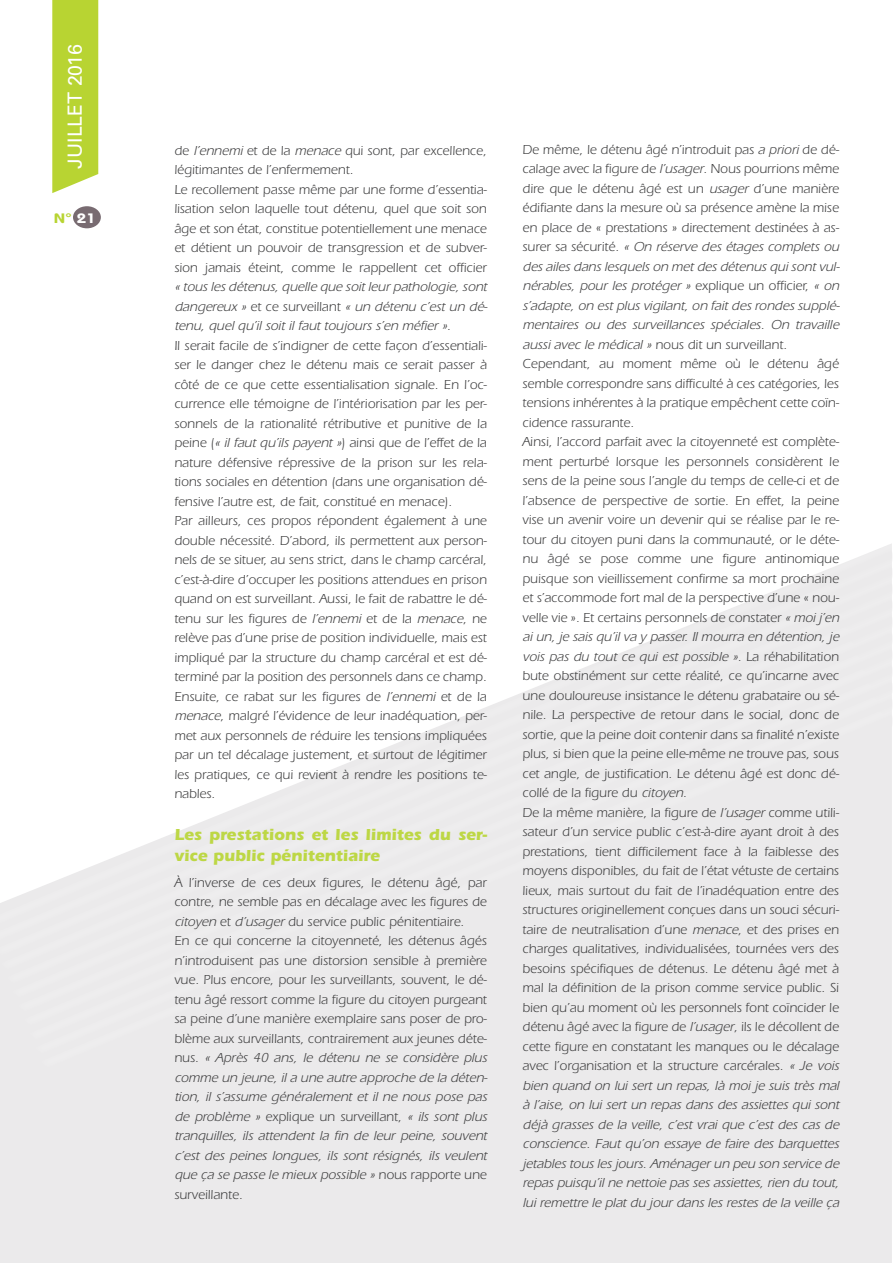
<style>
.page{position:relative;width:893px;height:1263px;background:#fff}
.page>*{position:absolute;margin:0;border:0;box-sizing:border-box;transform-origin:0 0}
.t1{font:19.5px "Univers";color:#fff}
.t2{font:700 16.5px/21px "Itc Eras";color:#bdd745}
.t3{font:600 13.65px "Bauhaus";color:#b8d432;scale:1.26 1}
.t4{font:13.5px/19.5px "Itc Eras";color:#3e3e3f}
.s1{color:#fff}
.s2{font-style:italic}
</style>
<div class="page">
<div style="left:0;top:970px;width:892px;height:293px;background:#ebeaeb"></div>
<svg style="left:23px;top:596px;width:799px;height:430px"></svg>
<svg style="left:29px;top:610px;width:793px;height:430px"></svg>
<svg style="left:34px;top:624px;width:788px;height:430px"></svg>
<svg style="left:40px;top:638px;width:852px;height:430px;fill:#ebeaeb"></svg>
<svg style="left:822px;top:544px;width:70px;height:184px"></svg>
<svg style="left:52px;top:0;width:46px;height:193px"></svg>
<div style="left:73px;top:206px;width:28px;height:22px;background:#786b71;border-radius:50%"></div>
<p class="t1" style="left:63px;top:169px;width:126px;rotate:-90deg">JUILLET 2016</p>
<p class="t3" style="left:54px;top:210px;width:35px">N° <span class="s1">21</span></p>
<p class="t4" style="left:174px;top:141px;width:314px">de <span class="s2">l’ennemi</span> et de la <span class="s2">menace</span> qui sont, par excellence, légitimantes de l’enfermement.</p>
<p class="t4" style="left:174px;top:180px;width:317px">Le recollement passe même par une forme d’essentia&shy;lisation selon laquelle tout détenu, quel que soit son âge et son état, constitue potentiellement une menace et détient un pouvoir de transgression et de subver&shy;sion jamais éteint, comme le rappellent cet officier <span class="s2">« tous les détenus,quelle que soitleurpathologie,sont dangereux »</span> e t c e s u rve i l l a n t <span class="s2">« un détenu c’est un dé&shy;tenu, quel qu’il soit il faut toujours s’en méfier »</span>.</p>
<p class="t4" style="left:174px;top:336px;width:314px;text-align:justify">Il serait facile de s’indigner de cette façon d’essentiali&shy;ser le danger chez le détenu mais ce serait passer à côté de ce que cette essentialisation signale. En l’oc&shy;currence elle témoigne de l’intériorisation par les per&shy;sonnels de la rationalité rétributive et punitive de la peine (<span class="s2">« il faut qu’ils payent »</span>) ainsi que de l’effet de la nature défensive répressive de la prison sur les rela&shy;tions sociales en détention (dans une organisation dé&shy;fensive l’autre est, de fait, constitué en menace).</p>
<p class="t4" style="left:174px;top:511px;width:314px;text-align:justify">Par ailleurs, ces propos répondent également à une double nécessité. D’abord, ils permettent aux person&shy;nels de se situer, au sens strict, dans le champ carcéral, c’est-à-dire d’occuper les positions attendues en prison quand on est surveillant. Aussi, le fait de rabattre le dé&shy;tenu sur les figures de <span class="s2">l’ennemi</span> et de la <span class="s2">menace</span>, ne relève pas d’une prise de position individuelle, mais est impliqué par la structure du champ carcéral et est dé&shy;terminé par la position des personnels dans ce champ.<br>Ensuite, ce rabat sur les figures de <span class="s2">l’ennemi</span> et de la <span class="s2">menace</span>, malgré l’évidence de leur inadéquation, per&shy;met aux personnels de réduire les tensions impliquées par un tel décalage justement, et surtout de légitimer les pratiques, ce qui revient à rendre les positions te&shy;nables.</p>
<p class="t2" style="left:174px;top:824px;width:314px">Les prestations et les limites du ser&shy;vice public pénitentiaire</p>
<p class="t4" style="left:174px;top:873px;width:314px;text-align:justify">À l’inverse de ces deux figures, le détenu âgé, par contre, ne semble pas en décalage avec les figures de <span class="s2">citoyen</span> et <span class="s2">d’usager</span> du service public pénitentiaire.</p>
<p class="t4" style="left:174px;top:931px;width:317px">En ce qui concerne la citoyenneté, les détenus âgés n’introduisent pas une distorsion sensible à première vue. Plus encore, pour les surveillants, souvent, le dé&shy;tenu âgé ressort comme la figure du citoyen purgeant sa peine d’une manière exemplaire sans poser de pro&shy;blème aux surveillants, contrairement aux jeunes déte&shy;n u s . <span class="s2">« Après 40 ans, le détenu ne se considère plus comme un jeune, il a une autre approche de la déten&shy;tion, il s’assume généralement et il ne nous pose pas de problème »</span> explique un surveillant, <span class="s2">« ils sont plus tranquilles, ils attendent la fin de leur peine, souvent c’est des peines longues, ils sont résignés, ils veulent que ça se passe le mieux possible »</span> n o u s ra p p o rt e u n e surveillante.</p>
<p class="t4" style="left:522px;top:140px;width:321px">De même, le détenu âgé n’introduit pas <span class="s2">a priori</span> de dé&shy;calage avec la figure de <span class="s2">l’usager</span>. Nous pourrions même dire que le détenu âgé est un <span class="s2">usager</span> d’une manière édifiante dans la mesure où sa présence amène la mise en place de « prestations » directement destinées à as&shy;s u re r s a s é c u r i t é . <span class="s2">« On réserve des étages complets ou des ailes dans lesquels on metdes détenus quisontvul&shy;nérables, pour les protéger »</span> ex p l i q u e u n o ffi c i e r, <span class="s2">« on s’adapte,on estplus vigilant,on faitdes rondes supplé&shy;mentaires ou des surveillances spéciales. On travaille aussi avec le médical »</span> nous dit un surveillant.</p>
<p class="t4" style="left:522px;top:354px;width:318px;text-align:justify">Cependant, au moment même où le détenu âgé semble correspondre sans difficulté à ces catégories, les tensions inhérentes à la pratique empêchent cette coïn&shy;cidence rassurante.</p>
<p class="t4" style="left:522px;top:432px;width:321px">Ainsi, l’accord parfait avec la citoyenneté est complète&shy;ment perturbé lorsque les personnels considèrent le sens de la peine sous l’angle du temps de celle-ci et de l’absence de perspective de sortie. En effet, la peine vise un avenir voire un devenir qui se réalise par le re&shy;tour du citoyen puni dans la communauté, or le déte&shy;nu âgé se pose comme une figure antinomique puisque son vieillissement confirme sa mort prochaine et s’accommode fort mal de la perspective d’une « nou&shy;velle vie ». Et certains personnels de constater <span class="s2">« moij’en ai un, je sais qu’il va y passer. Il mourra en détention, je vois pas du tout ce qui est possible ».</span> La r é h a b i l i ta t i o n bute obstinément sur cette réalité, ce qu’incarne avec une douloureuse insistance le détenu grabataire ou sé&shy;nile. La perspective de retour dans le social, donc de sortie, que la peine doit contenir dans sa finalité n’existe plus, si bien que la peine elle-même ne trouve pas, sous cet angle, de justification. Le détenu âgé est donc dé&shy;collé de la figure du <span class="s2">citoyen</span>.</p>
<p class="t4" style="left:522px;top:803px;width:321px">De la même manière, la figure de <span class="s2">l’usager</span> comme utili&shy;sateur d’un service public c’est-à-dire ayant droit à des prestations, tient difficilement face à la faiblesse des moyens disponibles, du fait de l’état vétuste de certains lieux, mais surtout du fait de l’inadéquation entre des structures originellement conçues dans un souci sécuri&shy;taire de neutralisation d’une <span class="s2">menace</span>, et des prises en charges qualitatives, individualisées, tournées vers des besoins spécifiques de détenus. Le détenu âgé met à mal la définition de la prison comme service public. Si bien qu’au moment où les personnels font coïncider le détenu âgé avec la figure de <span class="s2">l’usager</span>, ils le décollent de cette figure en constatant les manques ou le décalage avec l’organisation et la structure carcérales. <span class="s2">« Je vois bien quand on lui sert un repas, là moi je suis très mal à l’aise, on lui sert un repas dans des assiettes qui sont déjà grasses de la veille, c’est vrai que c’est des cas de conscience. Faut qu’on essaye de faire des barquettes jetables tous les jours.Aménagerun peu son service de repas puisqu’ilne nettoie pas ses assiettes,rien du tout, lui remettre le plat du jour dans les restes de la veille ça</span></p>
</div>
